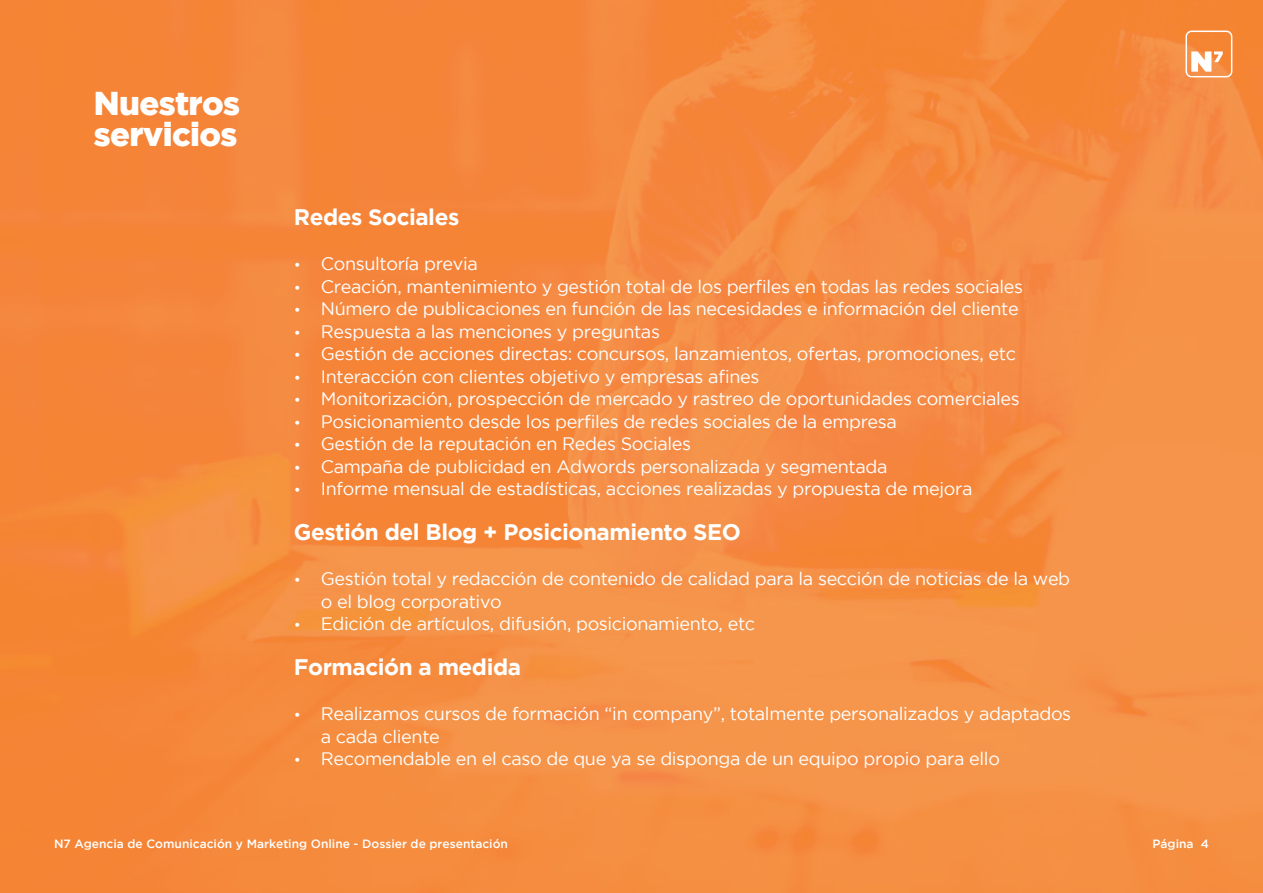
<style>
.page{position:relative;width:1263px;height:893px;background:#fff}
.page>*{position:absolute;margin:0;border:0;box-sizing:border-box;transform-origin:0 0}
.t1{font:900 33px/31.5px "Gotham";letter-spacing:-.02em;color:#fff}
.t2{font:700 22.5px "Gotham";letter-spacing:-.02em;color:#fff}
.t3{font:18px/22.5px "Gotham";letter-spacing:-.02em;color:#fff}
.t4{font:500 12px "Gotham";color:#fff}
.s1{font-size:15px}
</style>
<div class="page">
<img style="left:0;top:0;width:1262px;height:893px">
<hr style="left:1262px;top:0;width:1px;height:893px;background:#f58427">
<div style="left:1185px;top:31px;width:47px;height:46px;border:2px solid #fff;border-radius:5px"></div>
<svg style="left:1191px;top:51px;width:32px;height:21px"></svg>
<h1 class="t1" style="left:94px;top:87px;width:148px">Nuestros servicios</h1>
<p class="t2" style="left:294px;top:204px;width:167px">Redes Sociales</p>
<p class="t3" style="left:294px;top:252px;width:186px"><span class="s1">•</span> Consultoría previa</p>
<p class="t3" style="left:294px;top:275px;width:731px"><span class="s1">•</span> Creación, mantenimiento y gestión total de los perfiles en todas las redes sociales</p>
<p class="t3" style="left:294px;top:297px;width:726px"><span class="s1">•</span> Número de publicaciones en función de las necesidades e información del cliente</p>
<p class="t3" style="left:294px;top:320px;width:368px"><span class="s1">•</span> Respuesta a las menciones y preguntas</p>
<p class="t3" style="left:294px;top:342px;width:724px"><span class="s1">•</span> Gestión de acciones directas: concursos, lanzamientos, ofertas, promociones, etc</p>
<p class="t3" style="left:294px;top:365px;width:467px"><span class="s1">•</span> Interacción con clientes objetivo y empresas afines</p>
<p class="t3" style="left:294px;top:387px;width:727px"><span class="s1">•</span> Monitorización, prospección de mercado y rastreo de oportunidades comerciales</p>
<p class="t3" style="left:294px;top:410px;width:604px"><span class="s1">•</span> Posicionamiento desde los perfiles de redes sociales de la empresa</p>
<p class="t3" style="left:294px;top:432px;width:399px"><span class="s1">•</span> Gestión de la reputación en Redes Sociales</p>
<p class="t3" style="left:294px;top:455px;width:595px"><span class="s1">•</span> Campaña de publicidad en Adwords personalizada y segmentada</p>
<p class="t3" style="left:294px;top:477px;width:680px"><span class="s1">•</span> Informe mensual de estadísticas, acciones realizadas y propuesta de mejora</p>
<p class="t2" style="left:294px;top:519px;width:449px">Gestión del Blog + Posicionamiento SEO</p>
<p class="t3" style="left:321px;top:567px;width:751px;text-indent:-27px"><span class="s1">•</span> Gestión total y redacción de contenido de calidad para la sección de noticias de la web o el blog corporativo</p>
<p class="t3" style="left:294px;top:612px;width:463px"><span class="s1">•</span> Edición de artículos, difusión, posicionamiento, etc</p>
<p class="t2" style="left:294px;top:654px;width:229px">Formación a medida</p>
<p class="t3" style="left:321px;top:702px;width:752px;text-indent:-27px"><span class="s1">•</span> Realizamos cursos de formación “in company”, totalmente personalizados y adaptados a cada cliente</p>
<p class="t3" style="left:294px;top:747px;width:708px"><span class="s1">•</span> Recomendable en el caso de que ya se disponga de un equipo propio para ello</p>
<p class="t4" style="left:54px;top:837px;width:455px">N7 Agencia de Comunicación y Marketing Online - Dossier de presentación</p>
<p class="t4" style="left:1152px;top:837px;width:58px">Página 4</p>
</div>
